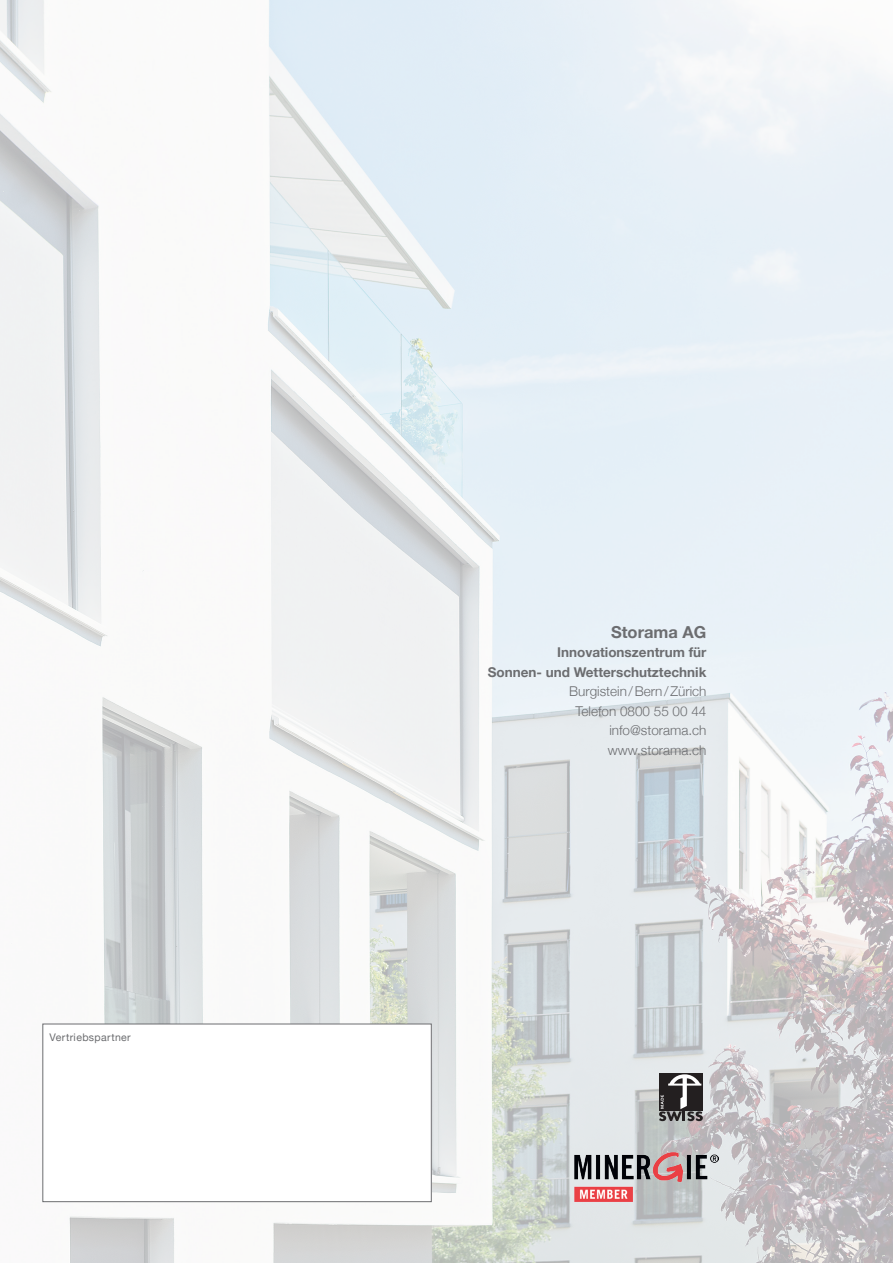
<style>
.page{position:relative;width:893px;height:1263px;background:#fff}
.page>*{position:absolute;margin:0;border:0;box-sizing:border-box;transform-origin:0 0}
.g_franz{font:700 16.5px "Helvetica Neue";color:#6c6d70}
.g_franz-2{font:300 13.5px "Helvetica Neue";color:#6c6d70}
.g_franz-3{font:700 13.5px "Helvetica Neue";color:#6c6d70}
.t1{font:10.5px "Helvetica Neue";letter-spacing:.035em;color:#6c6d70}
</style>
<div class="page">
<img style="left:0;top:0;width:893px;height:1263px">
<div style="left:43px;top:1024px;width:388px;height:178px;background:#fff"></div>
<div style="left:43px;top:1024px;width:389px;height:178px;border:1px solid #6c6d70"></div>
<div style="left:659px;top:1073px;width:44px;height:37px;background:#231f20"></div>
<svg style="left:659px;top:1074px;width:44px;height:47px"></svg>
<img style="left:574px;top:1151px;width:144px;height:51px">
<p class="t1" style="left:49px;top:1029px;width:83px">Vertriebspartner</p>
<p class="g_franz" style="left:611px;top:619px;width:97px">Storama AG</p>
<p class="g_franz-3" style="left:557px;top:642px;width:151px">Innovationszentrum für</p>
<p class="g_franz-3" style="left:488px;top:661px;width:220px">Sonnen- und Wetterschutztechnik</p>
<p class="g_franz-2" style="left:569px;top:680px;width:139px">Burgistein/Bern/Zürich</p>
<p class="g_franz-2" style="left:576px;top:700px;width:132px">Telefon 0800 55 00 44</p>
<p class="g_franz-2" style="left:609px;top:719px;width:99px">info@storama.ch</p>
<p class="g_franz-2" style="left:608px;top:739px;width:100px">www.storama.ch</p>
</div>
